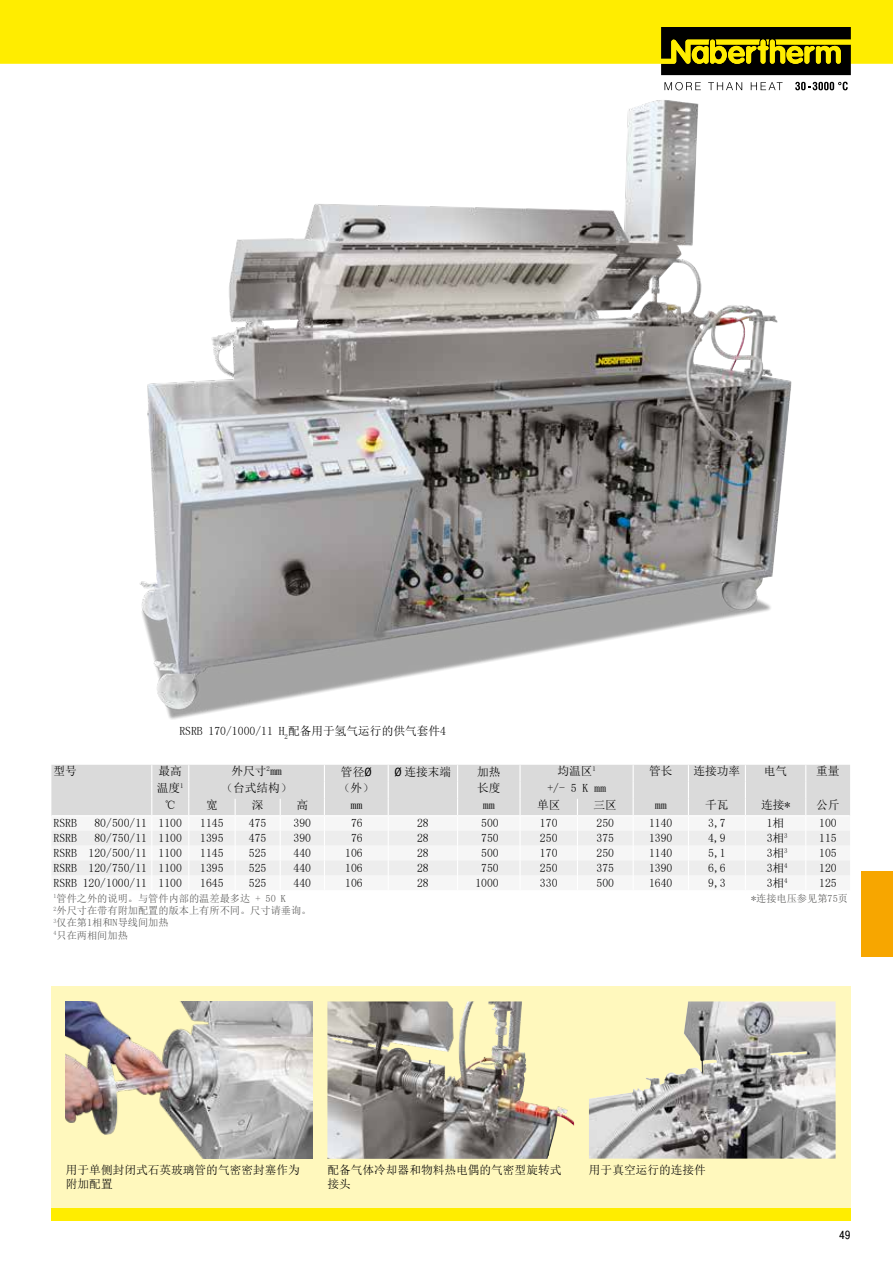
<style>
.page{position:relative;width:893px;height:1263px;background:#fff}
.page>*{position:absolute;margin:0;border:0;box-sizing:border-box;transform-origin:0 0}
.t1{font:11.7px/14.1px "Sim Sun";color:#000}
.t2{font:11.7px "Pragmatica Cond A";color:#000}
.t3{font:10.2px/12.3px "Sim Sun";color:#575756}
.s1{font-family:"Pragmatica Cond A"}
</style>
<div class="page">
<div style="left:51px;top:1208px;width:799px;height:12px;background:#ffed00"></div>
<div style="left:51px;top:986px;width:799px;height:222px;background:#fff8bd"></div>
<div style="left:861px;top:872px;width:32px;height:85px;background:#f7a600"></div>
<img style="left:589px;top:1001px;width:247px;height:157px">
<img style="left:66px;top:1001px;width:247px;height:158px">
<img style="left:139px;top:100px;width:653px;height:620px">
<img style="left:327px;top:1001px;width:247px;height:158px">
<svg style="left:51px;top:765px;width:799px;height:111px"></svg>
<hr style="left:52px;top:815px;width:100px;height:1px;background:#fff">
<hr style="left:152px;top:815px;width:37px;height:1px;background:#fff">
<hr style="left:189px;top:815px;width:46px;height:1px;background:#fff">
<hr style="left:235px;top:815px;width:45px;height:1px;background:#fff">
<hr style="left:280px;top:815px;width:44px;height:1px;background:#fff">
<hr style="left:324px;top:815px;width:64px;height:1px;background:#fff">
<hr style="left:388px;top:815px;width:70px;height:1px;background:#fff">
<hr style="left:458px;top:815px;width:62px;height:1px;background:#fff">
<hr style="left:520px;top:815px;width:57px;height:1px;background:#fff">
<hr style="left:577px;top:815px;width:56px;height:1px;background:#fff">
<hr style="left:633px;top:815px;width:55px;height:1px;background:#fff">
<hr style="left:688px;top:815px;width:57px;height:1px;background:#fff">
<hr style="left:745px;top:815px;width:61px;height:1px;background:#fff">
<hr style="left:806px;top:815px;width:44px;height:1px;background:#fff">
<div style="left:1px;top:0;width:892px;height:64px;background:#ffed00"></div>
<svg style="left:664px;top:82px;width:37px;height:8px"></svg>
<svg style="left:708px;top:82px;width:34px;height:8px"></svg>
<svg style="left:751px;top:82px;width:32px;height:8px"></svg>
<svg style="left:795px;top:82px;width:53px;height:8px"></svg>
<svg style="left:661px;top:27px;width:190px;height:48px;background:#504b00"></svg>
<svg style="left:0;top:0;width:1px;height:64px"></svg>
<p class="t1" style="left:179px;top:723px;width:268px">RSRB 170/1000/11 H<sub>2</sub>配备用于氢气运行的供气套件4</p>
<p class="t1" style="left:54px;top:764px;width:25px">型号</p>
<p class="t1" style="left:159px;top:764px;width:25px">最高</p>
<p class="t1" style="left:231px;top:764px;width:52px">外尺寸<sup>2</sup>mm</p>
<p class="t1" style="left:341px;top:765px;width:32px">管径<span class="s1">Ø</span></p>
<p class="t1" style="left:394px;top:765px;width:58px"><span class="s1">Ø</span> 连接末端</p>
<p class="t1" style="left:477px;top:765px;width:25px">加热</p>
<p class="t1" style="left:557px;top:764px;width:40px">均温区<sup>1</sup></p>
<p class="t1" style="left:649px;top:764px;width:25px">管长</p>
<p class="t1" style="left:693px;top:764px;width:48px">连接功率</p>
<p class="t1" style="left:764px;top:764px;width:25px">电气</p>
<p class="t1" style="left:816px;top:764px;width:25px">重量</p>
<p class="t1" style="left:157px;top:781px;width:28px">温度<sup>1</sup></p>
<p class="t1" style="left:221px;top:781px;width:72px">（台式结构）</p>
<p class="t1" style="left:339px;top:781px;width:37px">（外）</p>
<p class="t1" style="left:477px;top:781px;width:25px">长度</p>
<p class="t1" style="left:547px;top:781px;width:60px">+/- 5 K mm</p>
<p class="t1" style="left:164px;top:798px;width:13px">℃</p>
<p class="t1" style="left:206px;top:798px;width:13px">宽</p>
<p class="t1" style="left:252px;top:798px;width:13px">深</p>
<p class="t1" style="left:296px;top:798px;width:13px">高</p>
<p class="t1" style="left:350px;top:798px;width:13px">mm</p>
<p class="t1" style="left:483px;top:798px;width:13px">mm</p>
<p class="t1" style="left:537px;top:798px;width:25px">单区</p>
<p class="t1" style="left:594px;top:798px;width:25px">三区</p>
<p class="t1" style="left:655px;top:798px;width:13px">mm</p>
<p class="t1" style="left:705px;top:798px;width:25px">千瓦</p>
<p class="t1" style="left:761px;top:798px;width:31px">连接*</p>
<p class="t1" style="left:816px;top:798px;width:25px">公斤</p>
<p class="t1" style="left:54px;top:816px;width:25px">RSRB</p>
<p class="t1" style="left:94px;top:816px;width:89px">80/500/11 1100</p>
<p class="t1" style="left:200px;top:816px;width:25px">1145</p>
<p class="t1" style="left:249px;top:816px;width:19px">475</p>
<p class="t1" style="left:294px;top:816px;width:19px">390</p>
<p class="t1" style="left:351px;top:816px;width:13px">76</p>
<p class="t1" style="left:417px;top:816px;width:13px">28</p>
<p class="t1" style="left:481px;top:816px;width:19px">500</p>
<p class="t1" style="left:540px;top:816px;width:19px">170</p>
<p class="t1" style="left:596px;top:816px;width:19px">250</p>
<p class="t1" style="left:649px;top:816px;width:25px">1140</p>
<p class="t1" style="left:708px;top:816px;width:19px">3,7</p>
<p class="t1" style="left:767px;top:816px;width:19px">1相</p>
<p class="t1" style="left:819px;top:816px;width:19px">100</p>
<p class="t1" style="left:54px;top:831px;width:25px">RSRB</p>
<p class="t1" style="left:94px;top:831px;width:89px">80/750/11 1100</p>
<p class="t1" style="left:200px;top:831px;width:25px">1395</p>
<p class="t1" style="left:249px;top:831px;width:19px">475</p>
<p class="t1" style="left:294px;top:831px;width:19px">390</p>
<p class="t1" style="left:351px;top:831px;width:13px">76</p>
<p class="t1" style="left:417px;top:831px;width:13px">28</p>
<p class="t1" style="left:481px;top:831px;width:19px">750</p>
<p class="t1" style="left:540px;top:831px;width:19px">250</p>
<p class="t1" style="left:596px;top:831px;width:19px">375</p>
<p class="t1" style="left:649px;top:831px;width:25px">1390</p>
<p class="t1" style="left:708px;top:831px;width:19px">4,9</p>
<p class="t1" style="left:767px;top:831px;width:22px">3相<sup>3</sup></p>
<p class="t1" style="left:819px;top:831px;width:19px">115</p>
<p class="t1" style="left:54px;top:846px;width:130px">RSRB 120/500/11 1100</p>
<p class="t1" style="left:200px;top:846px;width:25px">1145</p>
<p class="t1" style="left:249px;top:846px;width:19px">525</p>
<p class="t1" style="left:294px;top:846px;width:19px">440</p>
<p class="t1" style="left:345px;top:846px;width:19px">106</p>
<p class="t1" style="left:417px;top:846px;width:13px">28</p>
<p class="t1" style="left:481px;top:846px;width:19px">500</p>
<p class="t1" style="left:540px;top:846px;width:19px">170</p>
<p class="t1" style="left:596px;top:846px;width:19px">250</p>
<p class="t1" style="left:649px;top:846px;width:25px">1140</p>
<p class="t1" style="left:708px;top:846px;width:19px">5,1</p>
<p class="t1" style="left:767px;top:846px;width:22px">3相<sup>3</sup></p>
<p class="t1" style="left:819px;top:846px;width:19px">105</p>
<p class="t1" style="left:54px;top:861px;width:130px">RSRB 120/750/11 1100</p>
<p class="t1" style="left:200px;top:861px;width:25px">1395</p>
<p class="t1" style="left:249px;top:861px;width:19px">525</p>
<p class="t1" style="left:294px;top:861px;width:19px">440</p>
<p class="t1" style="left:345px;top:861px;width:19px">106</p>
<p class="t1" style="left:417px;top:861px;width:13px">28</p>
<p class="t1" style="left:481px;top:861px;width:19px">750</p>
<p class="t1" style="left:540px;top:861px;width:19px">250</p>
<p class="t1" style="left:596px;top:861px;width:19px">375</p>
<p class="t1" style="left:649px;top:861px;width:25px">1390</p>
<p class="t1" style="left:708px;top:861px;width:19px">6,6</p>
<p class="t1" style="left:767px;top:861px;width:22px">3相<sup>4</sup></p>
<p class="t1" style="left:819px;top:861px;width:19px">120</p>
<p class="t1" style="left:54px;top:876px;width:130px">RSRB 120/1000/11 1100</p>
<p class="t1" style="left:200px;top:876px;width:25px">1645</p>
<p class="t1" style="left:249px;top:876px;width:19px">525</p>
<p class="t1" style="left:294px;top:876px;width:19px">440</p>
<p class="t1" style="left:345px;top:876px;width:19px">106</p>
<p class="t1" style="left:417px;top:876px;width:13px">28</p>
<p class="t1" style="left:475px;top:876px;width:25px">1000</p>
<p class="t1" style="left:540px;top:876px;width:19px">330</p>
<p class="t1" style="left:596px;top:876px;width:19px">500</p>
<p class="t1" style="left:649px;top:876px;width:25px">1640</p>
<p class="t1" style="left:708px;top:876px;width:19px">9,3</p>
<p class="t1" style="left:767px;top:876px;width:22px">3相<sup>4</sup></p>
<p class="t1" style="left:819px;top:876px;width:19px">125</p>
<p class="t3" style="left:54px;top:892px;width:234px"><sup>1</sup>管件之外的说明。与管件内部的温差最多达 + 50 K</p>
<p class="t3" style="left:751px;top:892px;width:98px">*连接电压参见第75页</p>
<p class="t3" style="left:54px;top:904px;width:259px"><sup>2</sup>外尺寸在带有附加配置的版本上有所不同。尺寸请垂询。<br><sup>3</sup>仅在第1相和N导线间加热<br><sup>4</sup>只在两相间加热</p>
<p class="t1" style="left:66px;top:1162px;width:235px">用于单侧封闭式石英玻璃管的气密密封塞作为</p>
<p class="t1" style="left:589px;top:1162px;width:118px">用于真空运行的连接件</p>
<p class="t1" style="left:66px;top:1176px;width:48px">附加配置</p>
<p class="t1" style="left:327px;top:1162px;width:236px">配备气体冷却器和物料热电偶的气密型旋转式接头</p>
<p class="t2" style="left:839px;top:1228px;width:13px">49</p>
</div>
